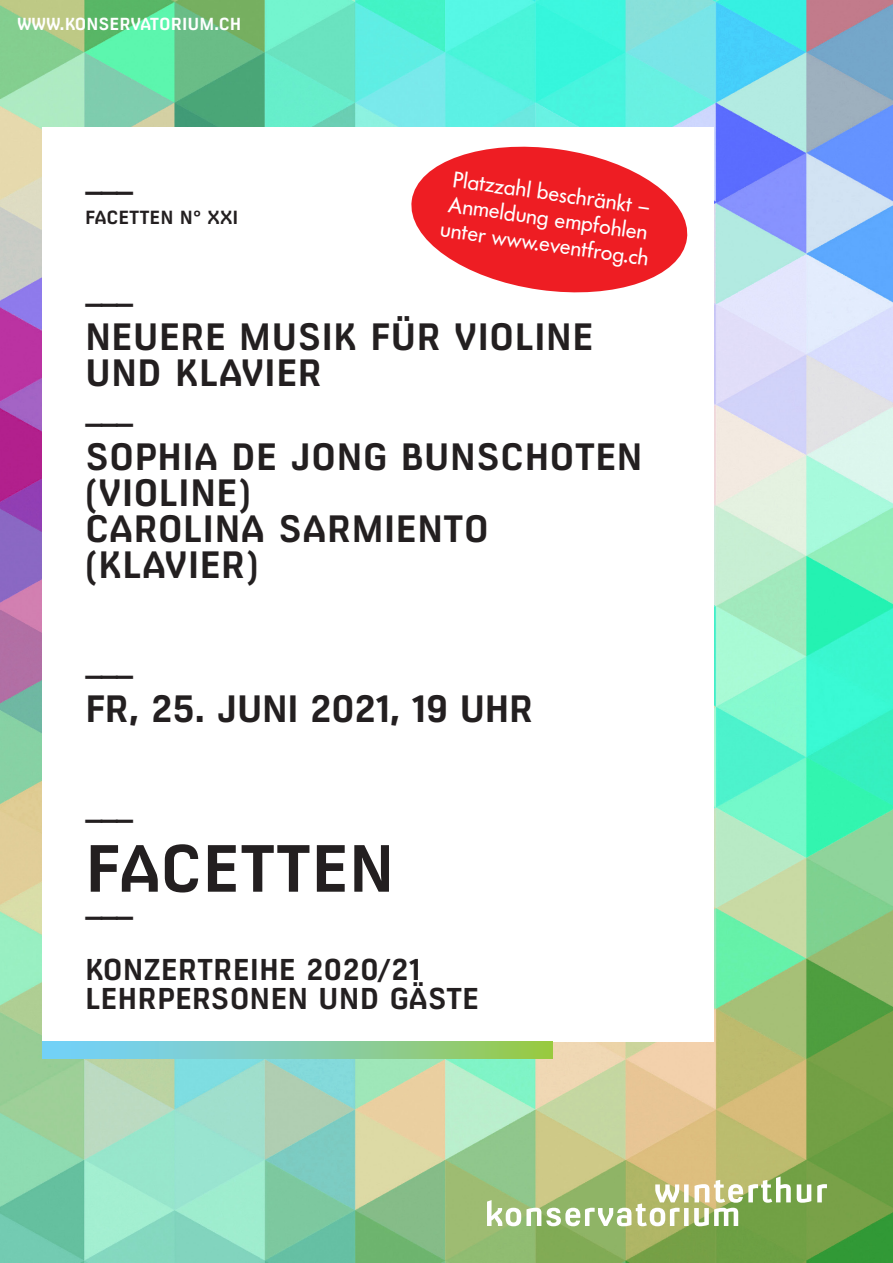
<style>
.page{position:relative;width:893px;height:1263px;background:#fff}
.page>*{position:absolute;margin:0;border:0;box-sizing:border-box;transform-origin:0 0}
.t1{font:700 63px "Milibus Rg";color:#231f20}
.Titel{font:700 36px "Milibus Rg";color:#231f20}
.Titel-2{font:700 36px "Milibus Rg";letter-spacing:-.025em;color:#231f20}
.Strich{font:700 30px "Milibus Rg";color:#231f20}
.t2{font:700 28.5px "Milibus Rg";color:#231f20}
.t3{font:22.5px/25.5px "Futura BQ";color:#fff}
.Obertitel{font:700 18px "Milibus Rg";color:#231f20}
.t4{font:700 16.5px "Milibus Rg";color:#fff}
</style>
<div class="page">
<img style="left:0;top:0;width:893px;height:1263px">
<svg style="left:487px;top:1176px;width:340px;height:50px"></svg>
<div style="left:43px;top:128px;width:671px;height:914px;background:#fff"></div>
<svg style="left:43px;top:1042px;width:510px;height:17px;background:#85cdaa"></svg>
<svg style="left:411px;top:146px;width:277px;height:147px;fill:#ee1d23"></svg>
<p class="t4" style="left:17px;top:14px;width:226px">WWW.KONSERVATORIUM.CH</p>
<p class="Strich" style="left:85px;top:173px;width:50px">–––</p>
<p class="Obertitel" style="left:85px;top:206px;width:155px">FACETTEN N° XXI</p>
<p class="t3" style="left:455px;top:166px;width:200px;rotate:8deg">Platzzahl beschränkt –</p>
<p class="t3" style="left:446px;top:191px;width:212px;rotate:8deg">Anmeldung empfohlen unter www.eventfrog.ch</p>
<p class="Strich" style="left:85px;top:285px;width:50px">–––</p>
<p class="Titel" style="left:85px;top:315px;width:510px">NEUERE MUSIK FÜR VIOLINE</p>
<p class="Titel" style="left:85px;top:351px;width:239px">UND KLAVIER</p>
<p class="Strich" style="left:85px;top:405px;width:50px">–––</p>
<p class="Titel" style="left:85px;top:435px;width:559px">SOPHIA DE JONG BUNSCHOTEN</p>
<p class="Titel" style="left:85px;top:471px;width:167px">(VIOLINE)</p>
<p class="Titel" style="left:85px;top:507px;width:405px">CAROLINA SARMIENTO</p>
<p class="Titel" style="left:85px;top:543px;width:175px">(KLAVIER)</p>
<p class="Strich" style="left:85px;top:657px;width:50px">–––</p>
<p class="Titel-2" style="left:85px;top:687px;width:450px">FR, 25. JUNI 2021, 19 UHR</p>
<p class="Strich" style="left:85px;top:801px;width:50px">–––</p>
<p class="t1" style="left:85px;top:831px;width:311px">FACETTEN</p>
<p class="Strich" style="left:85px;top:898px;width:50px">–––</p>
<p class="t2" style="left:85px;top:952px;width:337px">KONZERTREIHE 2020/21</p>
<p class="t2" style="left:85px;top:981px;width:396px">LEHRPERSONEN UND GÄSTE</p>
</div>
